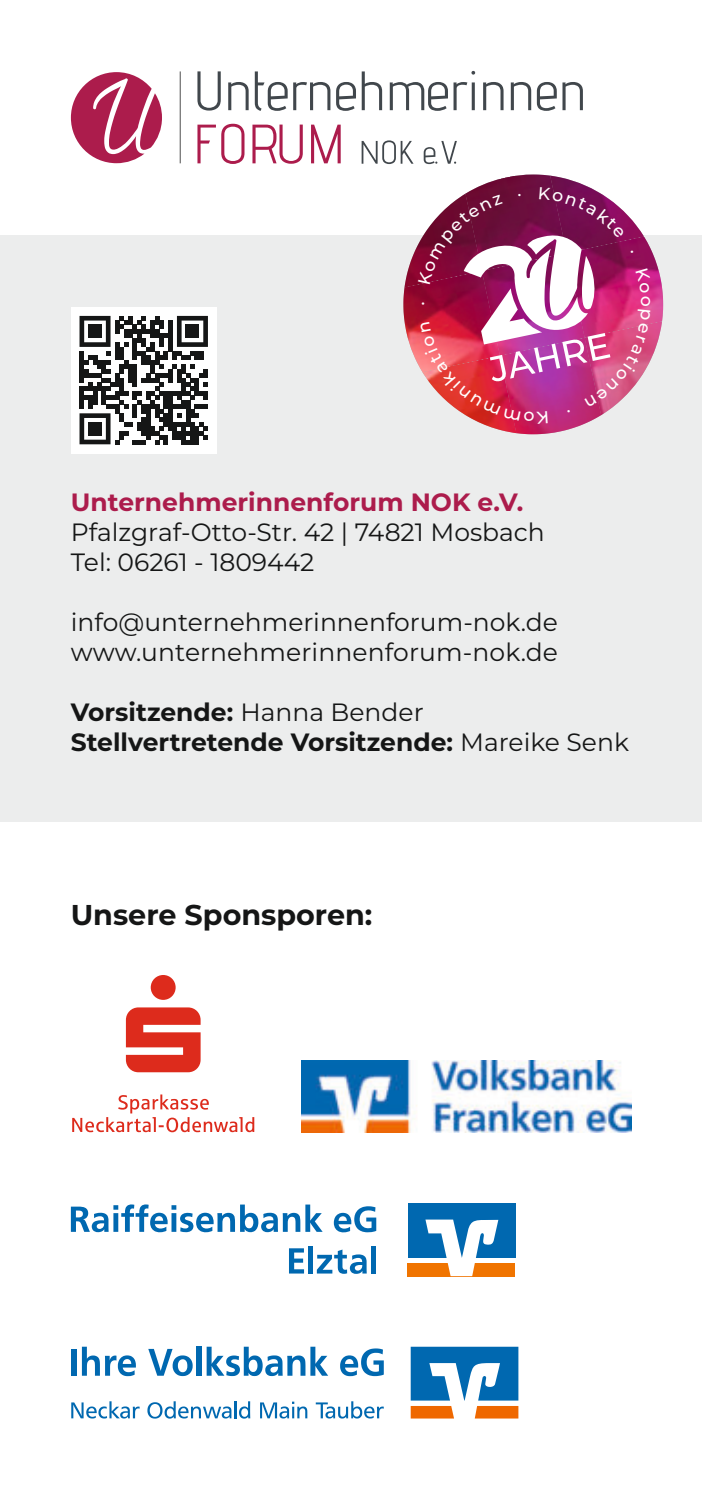
<style>
.page{position:relative;width:702px;height:1489px;background:#fff}
.page>*{position:absolute;margin:0;border:0;box-sizing:border-box;transform-origin:0 0}
.t1{font:700 28.75px "Montserrat";color:#151616}
.t2{font:25px/30px "Montserrat";color:#151616}
.t3{font:700 25px/30px "Montserrat";color:#151616}
.t4{font:700 25px "Montserrat";color:#ac1c4c}
.s1{font-weight:400}
</style>
<div class="page">
<div style="left:0;top:236px;width:702px;height:585px;background:#eceded"></div>
<div style="left:408px;top:1203px;width:107px;height:54px;background:#0068b0"></div>
<div style="left:407px;top:1262px;width:108px;height:13px;background:#f07400"></div>
<svg style="left:425px;top:1219px;width:73px;height:56px"></svg>
<svg style="left:71px;top:1204px;width:251px;height:28px"></svg>
<svg style="left:334px;top:1206px;width:42px;height:26px"></svg>
<svg style="left:289px;top:1248px;width:15px;height:25px"></svg>
<div style="left:308px;top:1246px;width:5px;height:27px;background:#0068b0"></div>
<svg style="left:317px;top:1249px;width:50px;height:24px"></svg>
<div style="left:371px;top:1246px;width:5px;height:27px;background:#0068b0"></div>
<svg style="left:410px;top:1346px;width:108px;height:72px"></svg>
<div style="left:71px;top:1348px;width:6px;height:27px;background:#0068b0"></div>
<svg style="left:82px;top:1346px;width:54px;height:29px"></svg>
<svg style="left:148px;top:1348px;width:45px;height:27px"></svg>
<div style="left:197px;top:1346px;width:5px;height:29px;background:#0068b0"></div>
<svg style="left:207px;top:1346px;width:121px;height:29px"></svg>
<svg style="left:340px;top:1348px;width:44px;height:27px"></svg>
<svg style="left:71px;top:1401px;width:69px;height:17px"></svg>
<svg style="left:147px;top:1401px;width:103px;height:17px"></svg>
<svg style="left:260px;top:1401px;width:47px;height:17px"></svg>
<svg style="left:316px;top:1401px;width:68px;height:17px"></svg>
<img style="left:302px;top:1060px;width:329px;height:72px">
<div style="left:71px;top:307px;width:145px;height:146px;background:#fff"></div>
<svg style="left:79px;top:316px;width:129px;height:128px"></svg>
<div style="left:88px;top:325px;width:14px;height:13px;background:#151616"></div>
<div style="left:186px;top:325px;width:13px;height:13px;background:#151616"></div>
<div style="left:88px;top:422px;width:14px;height:13px;background:#151616"></div>
<svg style="left:391px;top:163px;width:284px;height:272px"></svg>
<img style="left:422px;top:424px;width:78px;height:9px">
<svg style="left:403px;top:287px;width:1px;height:27px"></svg>
<img style="left:413px;top:234px;width:5px;height:21px">
<img style="left:500px;top:424px;width:80px;height:10px">
<img style="left:465px;top:174px;width:101px;height:13px">
<img style="left:650px;top:338px;width:12px;height:77px">
<img style="left:650px;top:253px;width:13px;height:85px">
<img style="left:550px;top:176px;width:94px;height:11px">
<svg style="left:72px;top:1094px;width:182px;height:38px"></svg>
<svg style="left:126px;top:975px;width:74px;height:97px"></svg>
<svg style="left:197px;top:71px;width:24px;height:40px"></svg>
<svg style="left:228px;top:82px;width:20px;height:28px"></svg>
<svg style="left:255px;top:71px;width:32px;height:40px"></svg>
<svg style="left:293px;top:82px;width:37px;height:28px"></svg>
<svg style="left:336px;top:71px;width:46px;height:40px"></svg>
<svg style="left:390px;top:71px;width:85px;height:40px"></svg>
<svg style="left:483px;top:82px;width:20px;height:28px"></svg>
<svg style="left:510px;top:82px;width:21px;height:28px"></svg>
<svg style="left:537px;top:82px;width:19px;height:29px"></svg>
<svg style="left:562px;top:82px;width:21px;height:28px"></svg>
<svg style="left:197px;top:124px;width:47px;height:40px"></svg>
<svg style="left:252px;top:125px;width:51px;height:39px"></svg>
<svg style="left:311px;top:125px;width:29px;height:38px"></svg>
<svg style="left:361px;top:140px;width:52px;height:24px"></svg>
<svg style="left:423px;top:141px;width:34px;height:23px"></svg>
<hr style="left:180px;top:71px;width:1px;height:92px;background:#4e4e4d">
<svg style="left:71px;top:72px;width:91px;height:91px"></svg>
<img style="left:418px;top:187px;width:232px;height:237px">
<p class="t4" style="left:71px;top:491px;width:454px">Unternehmerinnenforum NOK e.V.</p>
<p class="t2" style="left:71px;top:519px;width:475px">Pfalzgraf-Otto-Str. 42 | 74821 Mosbach<br>Tel: 06261 - 1809442</p>
<p class="t2" style="left:71px;top:609px;width:488px">info@unternehmerinnenforum-nok.de www.unternehmerinnenforum-nok.de</p>
<p class="t3" style="left:71px;top:698px;width:559px">Vorsitzende: <span class="s1">Hanna Bender<br></span>Stellvertretende Vorsitzende: <span class="s1">Mareike Senk</span></p>
<p class="t1" style="left:71px;top:902px;width:303px">Unsere Sponsporen:</p>
</div>
